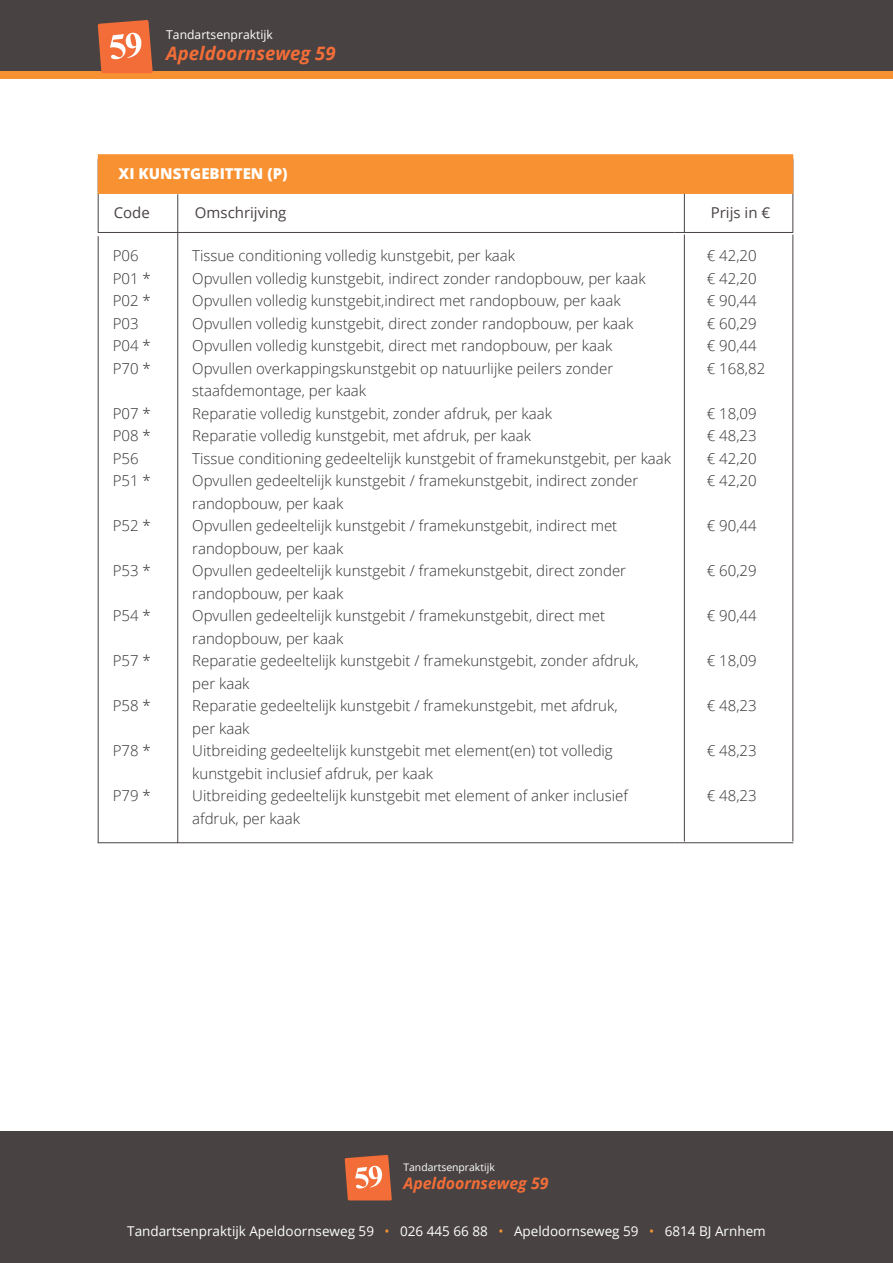
<style>
.page{position:relative;width:893px;height:1263px;background:#fff}
.page>*{position:absolute;margin:0;border:0;box-sizing:border-box;transform-origin:0 0}
.t1{font:italic 700 18.45px "Open Sans";color:#f36d38}
.t2{font:italic 700 15.9px "Open Sans";color:#f36d38}
.t3{font:300 15px "Open Sans";color:#333132}
.t4{font:15px "Open Sans";color:#484342}
.t5{font:800 15px "Open Sans";color:#fff}
.t6{font:13.5px "Open Sans";color:#fff}
.t7{font:12.15px "Open Sans";color:#fff}
.t8{font:10.35px "Open Sans";color:#fff}
.s1{color:#f79131}
</style>
<div class="page">
<div style="left:0;top:1131px;width:893px;height:132px;background:#484342"></div>
<svg style="left:345px;top:1155px;width:47px;height:45px;background:#e37a51"></svg>
<div style="left:0;top:0;width:893px;height:77px;background:#484342"></div>
<div style="left:0;top:72px;width:893px;height:7px;background:#f79131"></div>
<svg style="left:98px;top:20px;width:55px;height:53px;background:#e37a51"></svg>
<hr style="left:98px;top:193px;width:1px;height:39px;background:#484342">
<hr style="left:792px;top:193px;width:1px;height:39px;background:#484342">
<hr style="left:601px;top:842px;width:74px;height:1px;background:#484342">
<hr style="left:684px;top:193px;width:1px;height:39px;background:#484342">
<hr style="left:601px;top:232px;width:74px;height:1px;background:#484342">
<hr style="left:98px;top:232px;width:503px;height:1px;background:#484342">
<hr style="left:98px;top:236px;width:1px;height:607px;background:#484342">
<hr style="left:98px;top:842px;width:503px;height:1px;background:#484342">
<hr style="left:675px;top:232px;width:118px;height:1px;background:#484342">
<hr style="left:684px;top:235px;width:1px;height:606px;background:#484342">
<hr style="left:792px;top:235px;width:1px;height:606px;background:#484342">
<hr style="left:675px;top:842px;width:118px;height:1px;background:#484342">
<div style="left:98px;top:154px;width:695px;height:40px;background:#f79131"></div>
<hr style="left:177px;top:194px;width:1px;height:649px;background:#484342">
<p class="t7" style="left:166px;top:26px;width:108px">Tandartsenpraktijk</p>
<p class="t1" style="left:166px;top:40px;width:171px">Apeldoornseweg 59</p>
<p class="t5" style="left:119px;top:162px;width:170px">XI KUNSTGEBITTEN (P)</p>
<p class="t4" style="left:195px;top:202px;width:93px">Omschrijving</p>
<p class="t4" style="left:711px;top:202px;width:61px">Prijs in €</p>
<p class="t3" style="left:113px;top:245px;width:27px">P06</p>
<p class="t3" style="left:192px;top:245px;width:324px">Tissue conditioning volledig kunstgebit, per kaak</p>
<p class="t3" style="left:707px;top:245px;width:51px">€ 42,20</p>
<p class="t3" style="left:113px;top:268px;width:40px">P01 *</p>
<p class="t3" style="left:192px;top:268px;width:455px">Opvullen volledig kunstgebit, indirect zonder randopbouw, per kaak</p>
<p class="t3" style="left:707px;top:268px;width:51px">€ 42,20</p>
<p class="t3" style="left:113px;top:290px;width:40px">P02 *</p>
<p class="t3" style="left:192px;top:290px;width:430px">Opvullen volledig kunstgebit,indirect met randopbouw, per kaak</p>
<p class="t3" style="left:707px;top:290px;width:51px">€ 90,44</p>
<p class="t3" style="left:113px;top:313px;width:27px">P03</p>
<p class="t3" style="left:192px;top:313px;width:443px">Opvullen volledig kunstgebit, direct zonder randopbouw, per kaak</p>
<p class="t3" style="left:707px;top:313px;width:51px">€ 60,29</p>
<p class="t3" style="left:113px;top:335px;width:40px">P04 *</p>
<p class="t3" style="left:192px;top:335px;width:422px">Opvullen volledig kunstgebit, direct met randopbouw, per kaak</p>
<p class="t3" style="left:707px;top:335px;width:51px">€ 90,44</p>
<p class="t3" style="left:113px;top:358px;width:40px">P70 *</p>
<p class="t3" style="left:192px;top:358px;width:423px">Opvullen overkappingskunstgebit op natuurlijke peilers zonder</p>
<p class="t3" style="left:707px;top:358px;width:60px">€ 168,82</p>
<p class="t3" style="left:192px;top:380px;width:175px">staafdemontage, per kaak</p>
<p class="t3" style="left:113px;top:403px;width:40px">P07 *</p>
<p class="t3" style="left:192px;top:403px;width:361px">Reparatie volledig kunstgebit, zonder afdruk, per kaak</p>
<p class="t3" style="left:707px;top:403px;width:51px">€ 18,09</p>
<p class="t3" style="left:113px;top:425px;width:40px">P08 *</p>
<p class="t3" style="left:192px;top:425px;width:340px">Reparatie volledig kunstgebit, met afdruk, per kaak</p>
<p class="t3" style="left:707px;top:425px;width:51px">€ 48,23</p>
<p class="t3" style="left:113px;top:448px;width:27px">P56</p>
<p class="t3" style="left:192px;top:448px;width:480px">Tissue conditioning gedeeltelijk kunstgebit of framekunstgebit, per kaak</p>
<p class="t3" style="left:707px;top:448px;width:51px">€ 42,20</p>
<p class="t3" style="left:113px;top:470px;width:40px">P51 *</p>
<p class="t3" style="left:192px;top:470px;width:448px">Opvullen gedeeltelijk kunstgebit / framekunstgebit, indirect zonder</p>
<p class="t3" style="left:707px;top:470px;width:51px">€ 42,20</p>
<p class="t3" style="left:192px;top:493px;width:153px">randopbouw, per kaak</p>
<p class="t3" style="left:113px;top:515px;width:40px">P52 *</p>
<p class="t3" style="left:192px;top:515px;width:427px">Opvullen gedeeltelijk kunstgebit / framekunstgebit, indirect met</p>
<p class="t3" style="left:707px;top:515px;width:51px">€ 90,44</p>
<p class="t3" style="left:192px;top:538px;width:153px">randopbouw, per kaak</p>
<p class="t3" style="left:113px;top:560px;width:40px">P53 *</p>
<p class="t3" style="left:192px;top:560px;width:435px">Opvullen gedeeltelijk kunstgebit / framekunstgebit, direct zonder</p>
<p class="t3" style="left:707px;top:560px;width:51px">€ 60,29</p>
<p class="t3" style="left:192px;top:583px;width:153px">randopbouw, per kaak</p>
<p class="t3" style="left:113px;top:605px;width:40px">P54 *</p>
<p class="t3" style="left:192px;top:605px;width:414px">Opvullen gedeeltelijk kunstgebit / framekunstgebit, direct met</p>
<p class="t3" style="left:707px;top:605px;width:51px">€ 90,44</p>
<p class="t3" style="left:192px;top:628px;width:153px">randopbouw, per kaak</p>
<p class="t3" style="left:113px;top:650px;width:40px">P57 *</p>
<p class="t3" style="left:192px;top:650px;width:448px">Reparatie gedeeltelijk kunstgebit / framekunstgebit, zonder afdruk,</p>
<p class="t3" style="left:707px;top:650px;width:51px">€ 18,09</p>
<p class="t3" style="left:192px;top:673px;width:59px">per kaak</p>
<p class="t3" style="left:113px;top:695px;width:40px">P58 *</p>
<p class="t3" style="left:192px;top:695px;width:427px">Reparatie gedeeltelijk kunstgebit / framekunstgebit, met afdruk,</p>
<p class="t3" style="left:707px;top:695px;width:51px">€ 48,23</p>
<p class="t3" style="left:192px;top:718px;width:59px">per kaak</p>
<p class="t3" style="left:113px;top:740px;width:40px">P78 *</p>
<p class="t3" style="left:192px;top:740px;width:422px">Uitbreiding gedeeltelijk kunstgebit met element(en) tot volledig</p>
<p class="t3" style="left:707px;top:740px;width:51px">€ 48,23</p>
<p class="t3" style="left:192px;top:763px;width:242px">kunstgebit inclusief afdruk, per kaak</p>
<p class="t3" style="left:113px;top:785px;width:40px">P79 *</p>
<p class="t3" style="left:192px;top:785px;width:437px">Uitbreiding gedeeltelijk kunstgebit met element of anker inclusief</p>
<p class="t3" style="left:707px;top:785px;width:51px">€ 48,23</p>
<p class="t3" style="left:192px;top:808px;width:109px">afdruk, per kaak</p>
<p class="t4" style="left:114px;top:202px;width:38px">Code</p>
<p class="t8" style="left:403px;top:1160px;width:93px">Tandartsenpraktijk</p>
<p class="t2" style="left:403px;top:1172px;width:147px">Apeldoornseweg 59</p>
<p class="t6" style="left:127px;top:1222px;width:640px">Tandartsenpraktijk Apeldoornseweg 59 <span class="s1">•</span> 026 445 66 88 <span class="s1">•</span> Apeldoornseweg 59 <span class="s1">•</span> 6814 BJ Arnhem</p>
</div>
